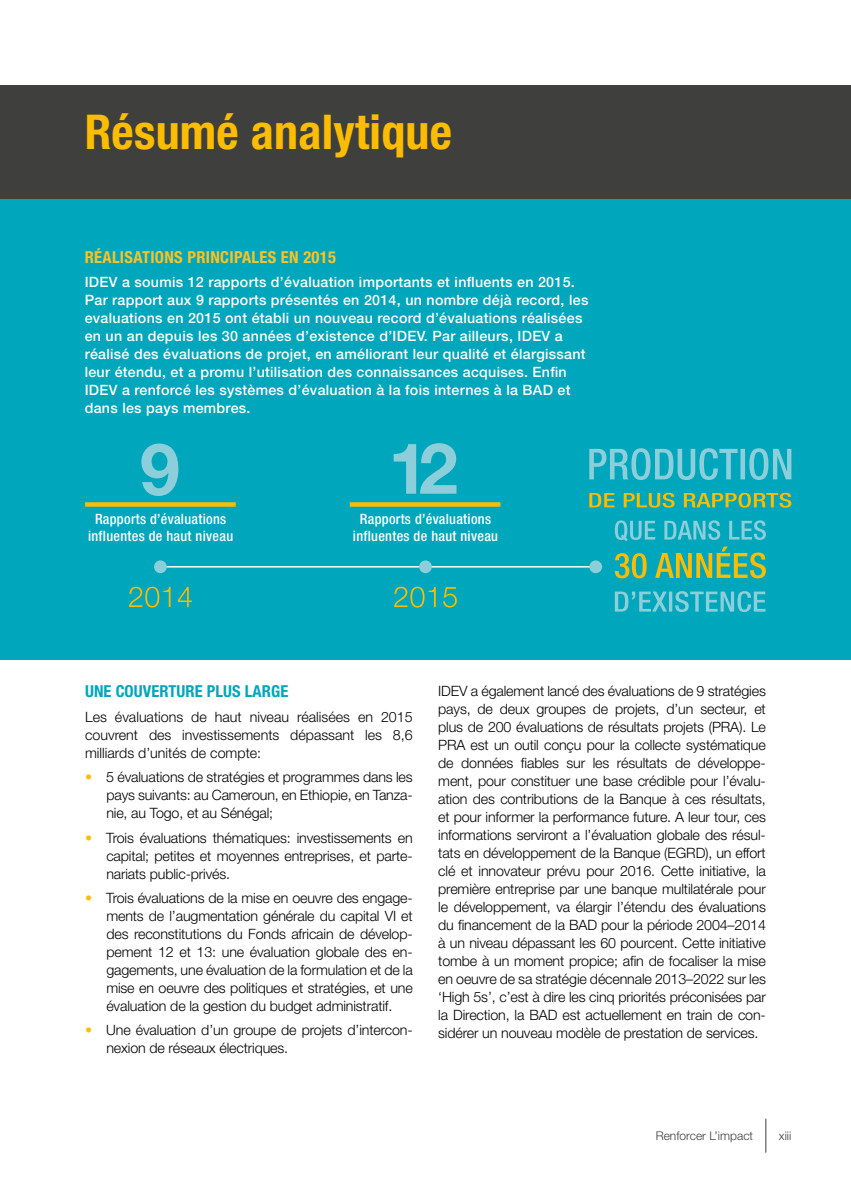
<style>
.page{position:relative;width:851px;height:1191px;background:#fff}
.page>*{position:absolute;margin:0;border:0;box-sizing:border-box;transform-origin:0 0}
.t1{font:700 72px "Helvetica Neue";color:#8ccfdb}
.t2{font:700 condensed 48px "Helvetica Neue";letter-spacing:.005em;color:#fcbc00}
.t3{font:700 condensed 16.5px "Helvetica Neue";letter-spacing:.02em;color:#fdc324}
.t4{font:700 condensed 16.5px "Helvetica Neue";letter-spacing:.005em;color:#00a6bb}
.t5{font:300 14.25px/18px "Helvetica Neue";letter-spacing:-.01em;color:#000;text-align:justify}
.t6{font:500 14.25px/18px "Helvetica Neue";letter-spacing:.02em;color:#fff}
.t7{font:500 condensed 14.25px/17.1px "Helvetica Neue";letter-spacing:.02em;color:#fff;text-align:center}
.t8{font:300 12px "Helvetica Neue";color:#3f3f3e}
.s1{color:#fcbc00}
</style>
<div class="page">
<hr style="left:765px;top:1118px;width:1px;height:34px;background:#3f3f3e">
<div style="left:0;top:162px;width:850px;height:498px;background:#00a6bb"></div>
<div style="left:0;top:85px;width:850px;height:114px;background:#3f3f3e"></div>
<svg style="left:393px;top:443px;width:63px;height:51px"></svg>
<div style="left:85px;top:502px;width:151px;height:5px;background:#fcbc00"></div>
<div style="left:350px;top:502px;width:150px;height:5px;background:#fcbc00"></div>
<svg style="left:394px;top:586px;width:63px;height:21px"></svg>
<hr style="left:160px;top:566px;width:442px;height:1px;background:#fff">
<div style="left:154px;top:560px;width:13px;height:13px;background:#8ccfdb;border-radius:50%"></div>
<div style="left:419px;top:560px;width:13px;height:13px;background:#8ccfdb;border-radius:50%"></div>
<div style="left:589px;top:560px;width:13px;height:13px;background:#8ccfdb;border-radius:50%"></div>
<svg style="left:129px;top:586px;width:63px;height:21px"></svg>
<hr style="left:0;top:475px;width:1px;height:51px;background:#fdc73a">
<svg style="left:614px;top:591px;width:151px;height:21px"></svg>
<svg style="left:614px;top:520px;width:151px;height:58px"></svg>
<svg style="left:589px;top:493px;width:202px;height:14px"></svg>
<svg style="left:589px;top:448px;width:202px;height:32px"></svg>
<h2 class="t2" style="left:85px;top:102px;width:369px">Résumé analytique</h2>
<p class="t3" style="left:85px;top:247px;width:253px">RÉALISATIONS PRINCIPALES EN 2015</p>
<p class="t6" style="left:85px;top:273px;width:505px">IDEV a soumis 12 rapports d’évaluation importants et influents en 2015.<br>Par rapport aux 9 rapports présentés en 2014, un nombre déjà record, les evaluations en 2015 ont établi un nouveau record d’évaluations réalisées en un an depuis les 30 années d’existence d’IDEV. Par ailleurs, IDEV a réalisé des évaluations de projet, en améliorant leur qualité et élargissant leur étendu, et a promu l’utilisation des connaissances acquises. Enfin IDEV a renforcé les systèmes d’évaluation à la fois internes à la BAD et dans les pays membres.</p>
<h1 class="t1" style="left:140px;top:425px;width:42px">9</h1>
<p class="t7" style="left:88px;top:510px;width:147px">Rapports d’évaluations influentes de haut niveau</p>
<p class="t7" style="left:353px;top:510px;width:147px">Rapports d’évaluations influentes de haut niveau</p>
<p class="t4" style="left:85px;top:681px;width:205px">UNE COUVERTURE PLUS LARGE</p>
<p class="t5" style="left:85px;top:707px;width:329px">Les évaluations de haut niveau réalisées en 2015 couvrent des investissements dépassant les 8,6 milliards d’unités de compte:</p>
<p class="t5" style="left:106px;top:767px;width:308px;text-indent:-21px"><span class="s1">•</span> 5 évaluations de stratégies et programmes dans les pays suivants: au Cameroun, en Ethiopie, en Tanza&shy;nie, au Togo, et au Sénégal;</p>
<p class="t5" style="left:106px;top:828px;width:308px;text-indent:-21px"><span class="s1">•</span> Trois évaluations thématiques: investissements en capital; petites et moyennes entreprises, et parte&shy;nariats public-privés.</p>
<p class="t5" style="left:106px;top:888px;width:308px;text-indent:-21px"><span class="s1">•</span> Trois évaluations de la mise en oeuvre des engage&shy;ments de l’augmentation générale du capital VI et des reconstitutions du Fonds africain de dévelop&shy;pement 12 et 13: une évaluation globale des en&shy;gagements, une évaluation de la formulation et de la mise en oeuvre des politiques et stratégies, et une évaluation de la gestion du budget administratif.</p>
<p class="t5" style="left:106px;top:1021px;width:308px;text-indent:-21px"><span class="s1">•</span> Une évaluation d’un groupe de projets d’intercon&shy;nexion de réseaux électriques.</p>
<p class="t5" style="left:438px;top:681px;width:329px">IDEV a également lancé des évaluations de 9 stratégies pays, de deux groupes de projets, d’un secteur, et plus de 200 évaluations de résultats projets (PRA). Le PRA est un outil conçu pour la collecte systématique de données fiables sur les résultats de développe&shy;ment, pour constituer une base crédible pour l’évalu&shy;ation des contributions de la Banque à ces résultats, et pour informer la performance future. A leur tour, ces informations serviront a l’évaluation globale des résul&shy;tats en développement de la Banque (EGRD), un effort clé et innovateur prévu pour 2016. Cette initiative, la première entreprise par une banque multilatérale pour le développement, va élargir l’étendu des évaluations du financement de la BAD pour la période 2004–2014 à un niveau dépassant les 60 pourcent. Cette initiative tombe à un moment propice; afin de focaliser la mise en oeuvre de sa stratégie décennale 2013–2022 sur les ‘High 5s’, c’est à dire les cinq priorités préconisées par la Direction, la BAD est actuellement en train de con&shy;sidérer un nouveau modèle de prestation de services.</p>
<p class="t8" style="left:655px;top:1128px;width:99px">Renforcer L’impact</p>
<p class="t8" style="left:778px;top:1128px;width:14px">xiii</p>
</div>
